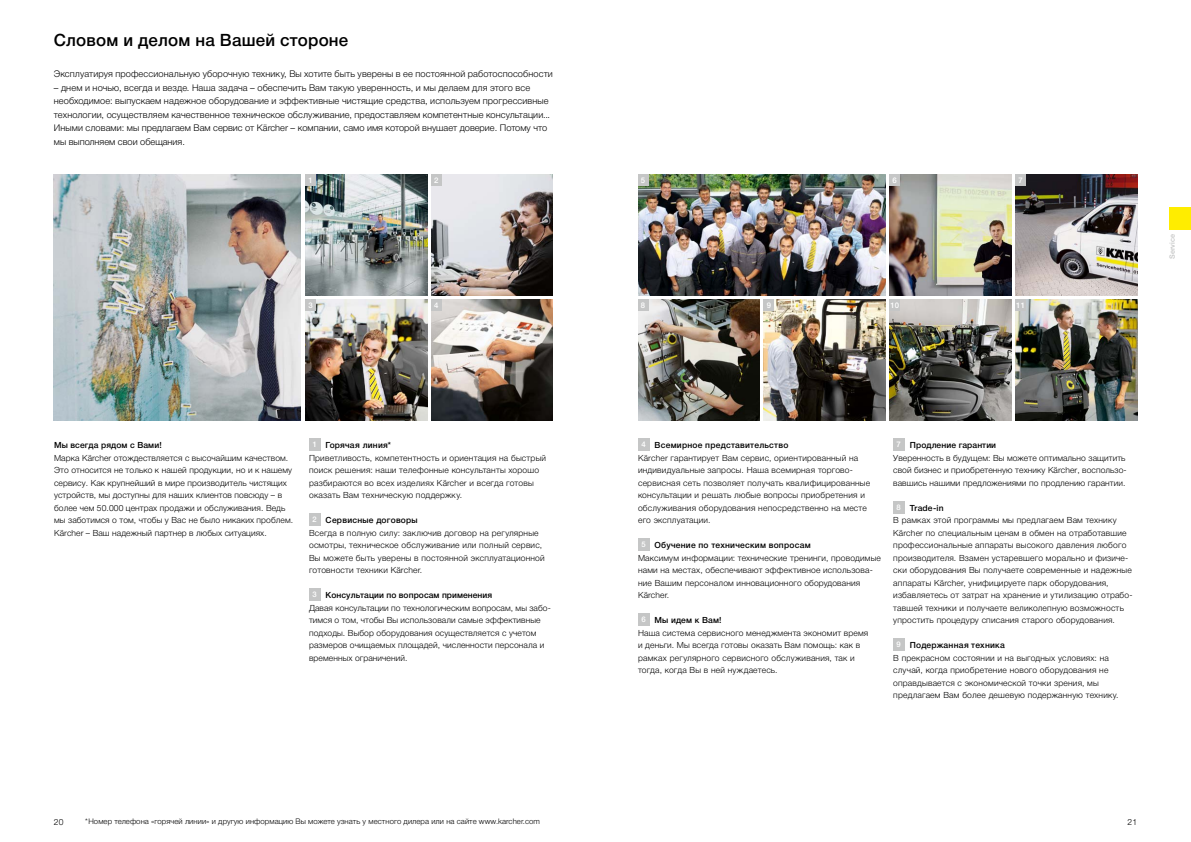
<style>
.page{position:relative;width:1191px;height:842px;background:#fff}
.page>*{position:absolute;margin:0;border:0;box-sizing:border-box;transform-origin:0 0}
.t1{font:500 17px "Helvetica Neue Cyr";letter-spacing:.01em;color:#000}
.t2{font:300 9.2px/13.5px "Helvetica Neue Cyr";letter-spacing:.01em;color:#000}
.t3{font:300 8.5px/12.5px "Helvetica Neue Cyr";letter-spacing:.02em;color:#000}
.t4{font:300 8.5px "Helvetica Neue LT Pro";color:#000}
.t5{font:300 7.8px "Helvetica Neue Cyr";letter-spacing:.01em;color:#000}
.t6{font:500 7.8px "Helvetica Neue LT Pro";color:#fff}
.t7{font:500 7.2px "Helvetica Neue LT Pro";letter-spacing:.01em;color:#c5c6c6}
.s1{font-family:"Helvetica Neue LT Pro"}
.s2{font-weight:500}
.s3{font-weight:500;font-size:7.8px;color:#fff}
</style>
<div class="page">
<img style="left:638px;top:174px;width:247px;height:122px">
<div style="left:638px;top:174px;width:10px;height:12px;background:#c5c6c6"></div>
<img style="left:54px;top:174px;width:247px;height:247px">
<img style="left:305px;top:174px;width:122px;height:122px">
<div style="left:305px;top:174px;width:11px;height:12px;background:#c5c6c6"></div>
<img style="left:305px;top:300px;width:122px;height:121px">
<div style="left:305px;top:300px;width:11px;height:11px;background:#c5c6c6"></div>
<img style="left:431px;top:174px;width:122px;height:122px">
<div style="left:431px;top:174px;width:10px;height:12px;background:#c5c6c6"></div>
<img style="left:431px;top:300px;width:122px;height:121px">
<div style="left:431px;top:300px;width:10px;height:11px;background:#c5c6c6"></div>
<img style="left:889px;top:174px;width:122px;height:122px">
<div style="left:889px;top:174px;width:11px;height:12px;background:#c5c6c6"></div>
<img style="left:889px;top:300px;width:122px;height:121px">
<div style="left:889px;top:300px;width:11px;height:11px;background:#c5c6c6"></div>
<img style="left:1015px;top:174px;width:122px;height:122px">
<div style="left:1015px;top:174px;width:10px;height:12px;background:#c5c6c6"></div>
<img style="left:1015px;top:300px;width:122px;height:121px">
<div style="left:1015px;top:300px;width:10px;height:11px;background:#c5c6c6"></div>
<img style="left:638px;top:300px;width:121px;height:121px">
<div style="left:638px;top:300px;width:10px;height:11px;background:#c5c6c6"></div>
<img style="left:764px;top:300px;width:121px;height:121px">
<div style="left:764px;top:300px;width:10px;height:11px;background:#c5c6c6"></div>
<div style="left:1169px;top:207px;width:22px;height:23px;background:#ffed00"></div>
<div style="left:309px;top:439px;width:11px;height:12px;background:#c5c6c6"></div>
<div style="left:309px;top:514px;width:11px;height:12px;background:#c5c6c6"></div>
<div style="left:309px;top:589px;width:11px;height:12px;background:#c5c6c6"></div>
<div style="left:638px;top:439px;width:11px;height:12px;background:#c5c6c6"></div>
<div style="left:638px;top:539px;width:11px;height:12px;background:#c5c6c6"></div>
<div style="left:638px;top:614px;width:11px;height:12px;background:#c5c6c6"></div>
<div style="left:893px;top:439px;width:11px;height:12px;background:#c5c6c6"></div>
<div style="left:893px;top:501px;width:11px;height:12px;background:#c5c6c6"></div>
<div style="left:893px;top:639px;width:11px;height:12px;background:#c5c6c6"></div>
<h1 class="t1" style="left:54px;top:31px;width:296px">Словом и делом на Вашей стороне</h1>
<p class="t2" style="left:54px;top:68px;width:500px">Эксплуатируя профессиональную уборочную технику, Вы хотите быть уверены в ее постоянной работоспособности</p>
<p class="t2" style="left:54px;top:81px;width:498px">– днем и ночью, всегда и везде. Наша задача – обеспечить Вам такую уверенность, и мы делаем для этого все необходимое: выпускаем надежное оборудование и эффективные чистящие средства, используем прогрессивные технологии, осуществляем качественное техническое обслуживание, предоставляем компетентные консультации...<br>Иными словами: мы предлагаем Вам сервис от K<span class="s1">ä</span>rcher – компании, само имя которой внушает доверие. Потому что мы выполняем свои обещания.</p>
<p class="t6" style="left:434px;top:175px;width:6px">2</p>
<p class="t6" style="left:308px;top:175px;width:6px">1</p>
<p class="t6" style="left:641px;top:175px;width:6px">5</p>
<p class="t6" style="left:892px;top:175px;width:6px">6</p>
<p class="t6" style="left:1018px;top:175px;width:6px">7</p>
<p class="t6" style="left:308px;top:300px;width:6px">3</p>
<p class="t6" style="left:434px;top:300px;width:6px">4</p>
<p class="t6" style="left:641px;top:300px;width:6px">8</p>
<p class="t6" style="left:767px;top:300px;width:6px">9</p>
<p class="t6" style="left:1016px;top:300px;width:10px">11</p>
<p class="t6" style="left:890px;top:300px;width:10px">10</p>
<p class="t7" style="left:1168px;top:259px;width:27px;rotate:-90deg">Service</p>
<p class="t3" style="left:54px;top:439px;width:241px"><span class="s2">Мы всегда рядом с Вами!<br></span>Марка K<span class="s1">ä</span>rcher отождествляется с высочайшим качеством.<br>Это относится не только к нашей продукции, но и к нашему сервису. Как крупнейший в мире производитель чистящих устройств, мы доступны для наших клиентов повсюду – в более чем 50.000 центрах продажи и обслуживания. Ведь мы заботимся о том, чтобы у Вас не было никаких проблем.<br>K<span class="s1">ä</span>rcher – Ваш надежный партнер в любых ситуациях.</p>
<p class="t3" style="left:309px;top:439px;width:238px;text-indent:3px"><span class="s3">1</span> <span class="s2">Горячая линия*<br></span>Приветливость, компетентность и ориентация на быстрый поиск решения: наши телефонные консультанты хорошо разбираются во всех изделиях K<span class="s1">ä</span>rcher и всегда готовы оказать Вам техническую поддержку.</p>
<p class="t3" style="left:309px;top:514px;width:237px;text-indent:3px"><span class="s3">2</span> <span class="s2">Сервисные договоры<br></span>Всегда в полную силу: заключив договор на регулярные осмотры, техническое обслуживание или полный сервис, Вы можете быть уверены в постоянной эксплуатационной готовности техники K<span class="s1">ä</span>rcher.</p>
<p class="t3" style="left:309px;top:589px;width:243px;text-indent:3px"><span class="s3">3</span> <span class="s2">Консультации по вопросам применения<br></span>Давая консультации по технологическим вопросам, мы забо&shy;тимся о том, чтобы Вы использовали самые эффективные подходы. Выбор оборудования осуществляется с учетом размеров очищаемых площадей, численности персонала и временных ограничений.</p>
<p class="t3" style="left:638px;top:439px;width:234px;text-indent:3px"><span class="s3">4</span> <span class="s2">Всемирное представительство<br></span>K<span class="s1">ä</span>rcher гарантирует Вам сервис, ориентированный на индивидуальные запросы. Наша всемирная торгово&shy;сервисная сеть позволяет получать квалифицированные консультации и решать любые вопросы приобретения и обслуживания оборудования непосредственно на месте его эксплуатации.</p>
<p class="t3" style="left:638px;top:539px;width:244px;text-indent:3px"><span class="s3">5</span> <span class="s2">Обучение по техническим вопросам<br></span>Максимум информации: технические тренинги, проводимые нами на местах, обеспечивают эффективное использова&shy;ние Вашим персоналом инновационного оборудования K<span class="s1">ä</span>rcher.</p>
<p class="t3" style="left:638px;top:614px;width:232px;text-indent:3px"><span class="s3">6</span> <span class="s2">Мы идем к Вам!<br></span>Наша система сервисного менеджмента экономит время и деньги. Мы всегда готовы оказать Вам помощь: как в рамках регулярного сервисного обслуживания, так и тогда, когда Вы в ней нуждаетесь.</p>
<p class="t3" style="left:893px;top:439px;width:235px;text-indent:3px"><span class="s3">7</span> <span class="s2">Продление гарантии<br></span>Уверенность в будущем: Вы можете оптимально защитить свой бизнес и приобретенную технику K<span class="s1">ä</span>rcher, воспользо&shy;вавшись нашими предложениями по продлению гарантии.</p>
<p class="t3" style="left:893px;top:501px;width:241px;text-indent:3px"><span class="s3">8</span> <span class="s2">Trade-in<br></span>В рамках этой программы мы предлагаем Вам технику K<span class="s1">ä</span>rcher по специальным ценам в обмен на отработавшие профессиональные аппараты высокого давления любого производителя. Взамен устаревшего морально и физиче&shy;ски оборудования Вы получаете современные и надежные аппараты K<span class="s1">ä</span>rcher, унифицируете парк оборудования, избавляетесь от затрат на хранение и утилизацию отрабо&shy;тавшей техники и получаете великолепную возможность упростить процедуру списания старого оборудования.</p>
<p class="t3" style="left:893px;top:639px;width:227px;text-indent:3px"><span class="s3">9</span> <span class="s2">Подержанная техника<br></span>В прекрасном состоянии и на выгодных условиях: на случай, когда приобретение нового оборудования не оправдывается с экономической точки зрения, мы предлагаем Вам более дешевую подержанную технику.</p>
<p class="t5" style="left:85px;top:817px;width:456px">*Номер телефона «горячей линии» и другую информацию Вы можете узнать у местного дилера или на сайте www.karcher.com</p>
<p class="t4" style="left:54px;top:816px;width:11px">20</p>
<p class="t4" style="left:1127px;top:816px;width:11px">21</p>
</div>
